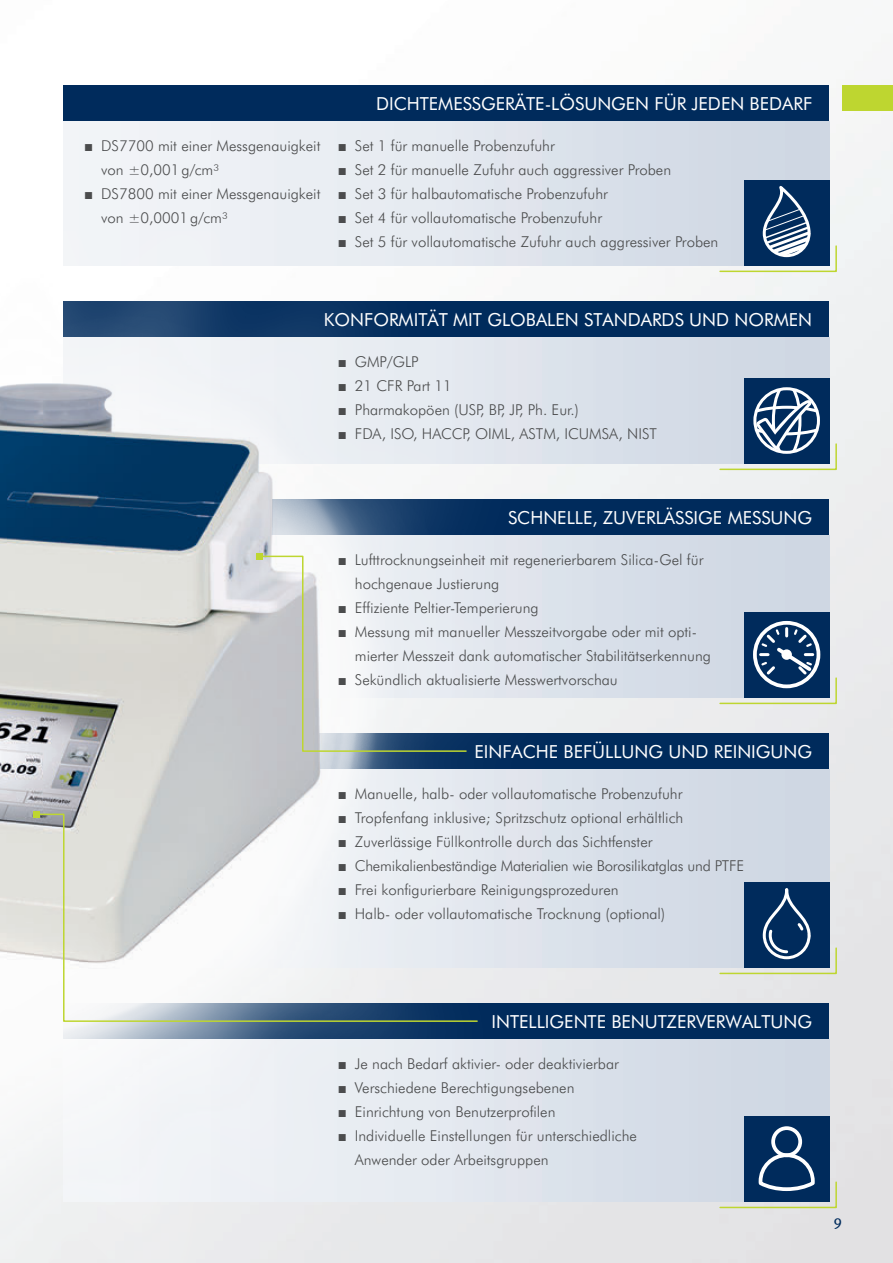
<style>
.page{position:relative;width:893px;height:1263px;background:#fff}
.page>*{position:absolute;margin:0;border:0;box-sizing:border-box;transform-origin:0 0}
.t1{font:18px "Futura BT";color:#fff}
.t2{font:300 15px/24px "Futura BT";color:#4b4c4d}
.t3{font:15px "Meta";color:#002b5c}
.s1{font-family:"Arial";font-weight:400}
</style>
<div class="page">
<div style="left:63px;top:85px;width:830px;height:147px;background:#f4f4f5"></div>
<div style="left:64px;top:85px;width:765px;height:36px;background:#002b5c"></div>
<div style="left:64px;top:121px;width:765px;height:144px;background:linear-gradient(to right,#f6f7fa,#ced7e3)"></div>
<div style="left:744px;top:180px;width:85px;height:85px;background:#002b5c"></div>
<svg style="left:719px;top:183px;width:119px;height:49px"></svg>
<img style="left:0;top:232px;width:893px;height:1031px">
<svg style="left:34px;top:813px;width:445px;height:210px"></svg>
<div style="left:33px;top:811px;width:6px;height:7px;background:#bed630"></div>
<svg style="left:258px;top:555px;width:210px;height:198px"></svg>
<div style="left:256px;top:553px;width:7px;height:7px;background:#bed630"></div>
<div style="left:842px;top:85px;width:51px;height:26px;background:#bed630"></div>
<p class="t2" style="left:101px;top:133px;width:221px;text-indent:-17px"><span class="s1">■</span> DS7700 mit einer Messgenauigkeit von ±0,001g/cm³</p>
<p class="t2" style="left:101px;top:181px;width:221px;text-indent:-17px"><span class="s1">■</span> DS7800 mit einer Messgenauigkeit von ±0,0001g/cm³</p>
<p class="t1" style="left:376px;top:92px;width:438px">DICHTEMESSGERÄTE-LÖSUNGEN FÜR JEDEN BEDARF</p>
<p class="t2" style="left:338px;top:133px;width:218px"><span class="s1">■</span> Set 1 für manuelle Probenzufuhr</p>
<p class="t2" style="left:338px;top:157px;width:335px"><span class="s1">■</span> Set 2 für manuelle Zufuhr auch aggressiver Proben</p>
<p class="t2" style="left:338px;top:181px;width:272px"><span class="s1">■</span> Set 3 für halbautomatische Probenzufuhr</p>
<p class="t2" style="left:338px;top:205px;width:266px"><span class="s1">■</span> Set 4 für vollautomatische Probenzufuhr</p>
<p class="t2" style="left:338px;top:229px;width:382px"><span class="s1">■</span> Set 5 für vollautomatische Zufuhr auch aggressiver Proben</p>
<p class="t1" style="left:324px;top:308px;width:490px">KONFORMITÄT MIT GLOBALEN STANDARDS UND NORMEN</p>
<p class="t2" style="left:338px;top:349px;width:82px"><span class="s1">■</span> GMP/GLP</p>
<p class="t2" style="left:338px;top:373px;width:115px"><span class="s1">■</span> 21 CFR Part 11</p>
<p class="t2" style="left:338px;top:397px;width:243px"><span class="s1">■</span> Pharmakopöen (USP, BP, JP, Ph. Eur.)</p>
<p class="t2" style="left:338px;top:421px;width:321px"><span class="s1">■</span> FDA, ISO, HACCP, OIML, ASTM, ICUMSA, NIST</p>
<p class="t1" style="left:508px;top:506px;width:306px">SCHNELLE, ZUVERLÄSSIGE MESSUNG</p>
<p class="t2" style="left:355px;top:547px;width:350px;text-indent:-17px"><span class="s1">■</span> Lufttrocknungseinheit mit regenerierbarem Silica-Gel für hochgenaue Justierung</p>
<p class="t2" style="left:338px;top:595px;width:202px"><span class="s1">■</span> Effiziente Peltier-Temperierung</p>
<p class="t2" style="left:355px;top:619px;width:358px;text-indent:-17px"><span class="s1">■</span> Messung mit manueller Messzeitvorgabe oder mit opti&shy;mierter Messzeit dank automatischer Stabilitätserkennung</p>
<p class="t2" style="left:338px;top:667px;width:281px"><span class="s1">■</span> Sekündlich aktualisierte Messwertvorschau</p>
<p class="t1" style="left:474px;top:740px;width:339px">EINFACHE BEFÜLLUNG UND REINIGUNG</p>
<p class="t2" style="left:338px;top:781px;width:346px"><span class="s1">■</span> Manuelle, halb- oder vollautomatische Probenzufuhr</p>
<p class="t2" style="left:338px;top:805px;width:347px"><span class="s1">■</span> Tropfenfang inklusive; Spritzschutz optional erhältlich</p>
<p class="t2" style="left:338px;top:829px;width:316px"><span class="s1">■</span> Zuverlässige Füllkontrolle durch das Sichtfenster</p>
<p class="t2" style="left:338px;top:853px;width:408px"><span class="s1">■</span> Chemikalienbeständige Materialien wie Borosilikatglas und PTFE</p>
<p class="t2" style="left:338px;top:877px;width:282px"><span class="s1">■</span> Frei konfigurierbare Reinigungsprozeduren</p>
<p class="t2" style="left:338px;top:901px;width:329px"><span class="s1">■</span> Halb- oder vollautomatische Trocknung (optional)</p>
<p class="t1" style="left:491px;top:1010px;width:322px">INTELLIGENTE BENUTZERVERWALTUNG</p>
<p class="t2" style="left:338px;top:1051px;width:283px"><span class="s1">■</span> Je nach Bedarf aktivier- oder deaktivierbar</p>
<p class="t2" style="left:338px;top:1075px;width:238px"><span class="s1">■</span> Verschiedene Berechtigungsebenen</p>
<p class="t2" style="left:338px;top:1099px;width:219px"><span class="s1">■</span> Einrichtung von Benutzerprofilen</p>
<p class="t2" style="left:355px;top:1123px;width:284px;text-indent:-17px"><span class="s1">■</span> Individuelle Einstellungen für unterschiedliche<br>Anwender oder Arbeitsgruppen</p>
<p class="t3" style="left:834px;top:1212px;width:10px">9</p>
</div>
